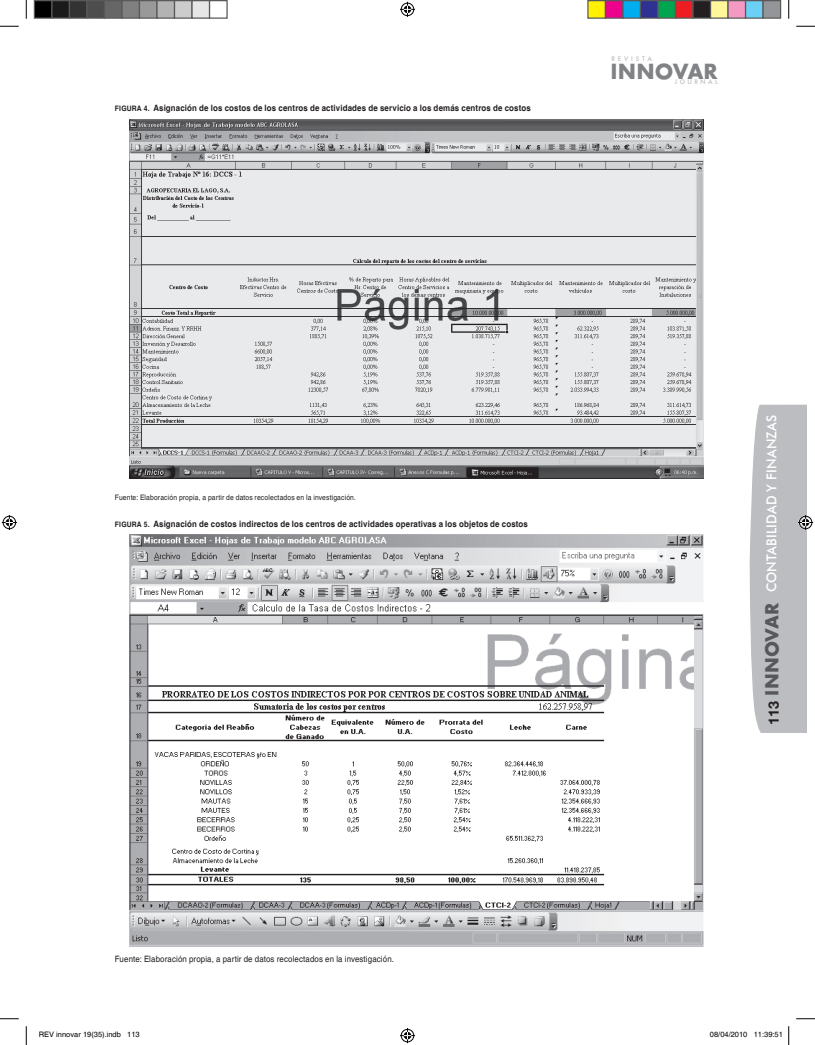
<style>
.page{position:relative;width:815px;height:1045px;background:#fff}
.page>*{position:absolute;margin:0;border:0;box-sizing:border-box;transform-origin:0 0}
.t1{font:700 22.75px "Futura TEE";color:#808285}
.t2{font:500 13.75px "Futura BT";color:#fff;scale:.95 1}
.t3{font:700 8.75px "Helvetica";letter-spacing:.02em;color:#231f20;scale:.9 1}
.t4{font:8.75px "Helvetica";letter-spacing:.015em;color:#231f20;scale:.9 1}
.t5{font:7.5px "Helvetica";letter-spacing:.02em;color:#231f20;scale:.9 1}
.t6{font:7.5px "Helvetica";color:#000}
.t7{font:500 6.88px "Futura TEE";letter-spacing:.36em;color:#bcbdc0}
.t8{font:500 6.88px "Futura TEE";letter-spacing:.4em;color:#bcbdc0}
.s1{font-size:7.5px}
.s2{font-family:"Helvetica Neue";font-weight:700;font-size:14.38px;color:#231f20}
.s3{font-family:"Futura TEE";font-weight:700;font-size:19.62px;color:#57585a}
</style>
<div class="page">
<img style="left:129px;top:119px;width:574px;height:359px">
<img style="left:129px;top:534px;width:574px;height:412px">
<svg style="left:0;top:25px;width:19px;height:2px"></svg>
<svg style="left:796px;top:25px;width:18px;height:2px"></svg>
<svg style="left:0;top:1018px;width:19px;height:1px"></svg>
<svg style="left:796px;top:1018px;width:18px;height:1px"></svg>
<svg style="left:25px;top:0;width:2px;height:19px"></svg>
<svg style="left:25px;top:1026px;width:2px;height:19px"></svg>
<svg style="left:788px;top:0;width:1px;height:19px"></svg>
<svg style="left:788px;top:1026px;width:1px;height:19px"></svg>
<svg style="left:400px;top:2px;width:15px;height:15px"></svg>
<svg style="left:400px;top:1028px;width:15px;height:15px"></svg>
<svg style="left:2px;top:515px;width:15px;height:15px"></svg>
<svg style="left:749px;top:404px;width:63px;height:329px;background:#c4c4c7"></svg>
<div style="left:34px;top:1px;width:18px;height:17px;background:#000"></div>
<div style="left:34px;top:0;width:18px;height:19px;border:1px solid #595959"></div>
<div style="left:52px;top:1px;width:17px;height:17px;background:#1a1a1a"></div>
<div style="left:51px;top:0;width:19px;height:19px;border:1px solid #595959"></div>
<div style="left:69px;top:1px;width:18px;height:17px;background:#333"></div>
<div style="left:69px;top:0;width:19px;height:19px;border:1px solid #595959"></div>
<div style="left:87px;top:1px;width:17px;height:17px;background:#4d4d4d"></div>
<div style="left:86px;top:0;width:19px;height:19px;border:1px solid #595959"></div>
<div style="left:104px;top:1px;width:18px;height:17px;background:#666"></div>
<div style="left:104px;top:0;width:18px;height:19px;border:1px solid #595959"></div>
<div style="left:122px;top:1px;width:17px;height:17px;background:#808080"></div>
<div style="left:121px;top:0;width:19px;height:19px;border:1px solid #595959"></div>
<div style="left:139px;top:1px;width:18px;height:17px;background:#999"></div>
<div style="left:139px;top:0;width:19px;height:19px;border:1px solid #595959"></div>
<div style="left:157px;top:1px;width:17px;height:17px;background:#b3b3b3"></div>
<div style="left:156px;top:0;width:19px;height:19px;border:1px solid #595959"></div>
<div style="left:174px;top:1px;width:18px;height:17px;background:#ccc"></div>
<div style="left:174px;top:0;width:18px;height:19px;border:1px solid #595959"></div>
<div style="left:192px;top:1px;width:17px;height:17px;background:#e6e6e6"></div>
<div style="left:191px;top:0;width:19px;height:19px;border:1px solid #595959"></div>
<div style="left:209px;top:0;width:19px;height:19px;border:1px solid #595959"></div>
<div style="left:587px;top:1px;width:18px;height:17px;background:#fff101"></div>
<div style="left:587px;top:0;width:19px;height:19px;border:1px solid #595959"></div>
<div style="left:605px;top:1px;width:17px;height:17px;background:#ed028c"></div>
<div style="left:604px;top:0;width:19px;height:19px;border:1px solid #595959"></div>
<div style="left:622px;top:1px;width:18px;height:17px;background:#00aeef"></div>
<div style="left:622px;top:0;width:19px;height:19px;border:1px solid #595959"></div>
<div style="left:640px;top:1px;width:17px;height:17px;background:#2e3092"></div>
<div style="left:639px;top:0;width:19px;height:19px;border:1px solid #595959"></div>
<div style="left:657px;top:1px;width:18px;height:17px;background:#00a54f"></div>
<div style="left:657px;top:0;width:19px;height:19px;border:1px solid #595959"></div>
<div style="left:675px;top:1px;width:17px;height:17px;background:#ee1d23"></div>
<div style="left:674px;top:0;width:19px;height:19px;border:1px solid #595959"></div>
<div style="left:692px;top:1px;width:18px;height:17px;background:#231f20"></div>
<div style="left:692px;top:0;width:19px;height:19px;border:1px solid #595959"></div>
<div style="left:710px;top:1px;width:17px;height:17px;background:#fff79a"></div>
<div style="left:709px;top:0;width:19px;height:19px;border:1px solid #595959"></div>
<div style="left:727px;top:1px;width:18px;height:17px;background:#f499c2"></div>
<div style="left:727px;top:0;width:19px;height:19px;border:1px solid #595959"></div>
<div style="left:745px;top:1px;width:17px;height:17px;background:#6bcff6"></div>
<div style="left:744px;top:0;width:19px;height:19px;border:1px solid #595959"></div>
<div style="left:762px;top:1px;width:18px;height:17px;background:#939598"></div>
<div style="left:762px;top:0;width:19px;height:19px;border:1px solid #595959"></div>
<p class="t3" style="left:115px;top:102px;width:463px"><span class="s1">FIGURA 4.</span> Asignación de los costos de los centros de actividades de servicio a los demás centros de costos</p>
<p class="t8" style="left:611px;top:55px;width:42px">REVISTA</p>
<h1 class="t1" style="left:610px;top:57px;width:17px">INNOVAR</h1>
<p class="t7" style="left:674px;top:78px;width:45px">JOURNAL</p>
<p class="t5" style="left:115px;top:493px;width:269px">Fuente: Elaboración propia, a partir de datos recolectados en la investigación.</p>
<p class="t3" style="left:115px;top:519px;width:460px"><span class="s1">FIGURA 5.</span> Asignación de costos indirectos de los centros de actividades operativas a los objetos de costos</p>
<p class="t4" style="left:115px;top:953px;width:311px">Fuente: Elaboración propia, a partir de datos recolectados en la investigación.</p>
<h2 class="t2" style="left:763px;top:725px;width:328px;rotate:-90deg"><span class="s2">113</span> <span class="s3">INNOVAR</span> CONTABILIDAD Y FINANZAS</h2>
<p class="t6" style="left:39px;top:1030px;width:102px">REV innovar 19(35).indb 113</p>
<p class="t6" style="left:709px;top:1030px;width:74px">08/04/2010 11:39:51</p>
</div>
